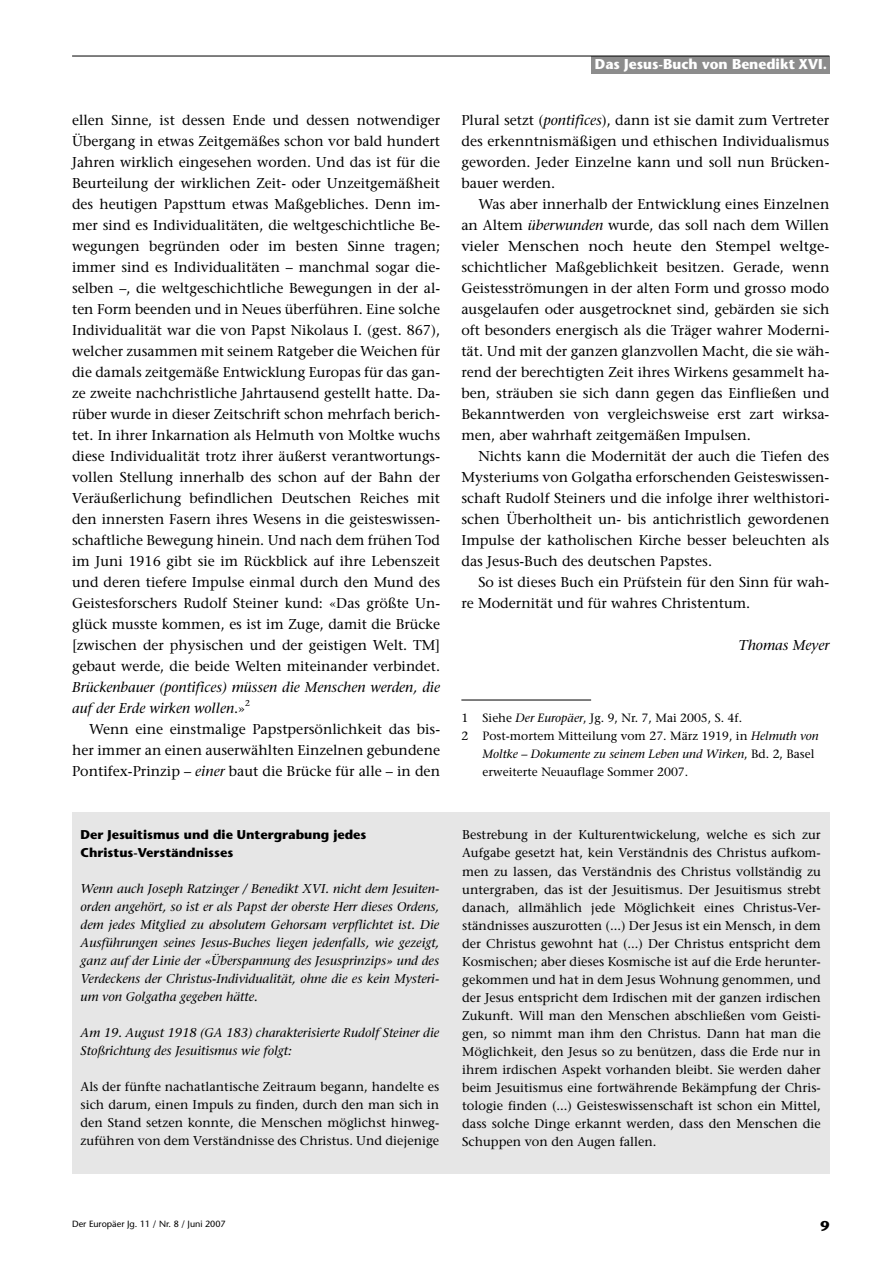
<style>
.page{position:relative;width:893px;height:1263px;background:#fff}
.page>*{position:absolute;margin:0;border:0;box-sizing:border-box;transform-origin:0 0}
.t1{font:14.25px/21px "Stone Serif";color:#000;text-align:justify}
.t2{font:italic 14.25px/21px "Stone Serif";color:#000}
.t3{font:700 14.25px "Stone Sans";color:#fff}
.t4{font:700 14.25px "Stone Sans";color:#000}
.t5{font:12.75px/18px "Stone Serif";color:#000;text-align:justify}
.t6{font:italic 12.75px/18px "Stone Serif";color:#000;text-align:justify}
.t7{font:700 12.75px/18px "Stone Sans";color:#000}
.t8{font:12px "Stone Serif";color:#000}
.t9{font:italic 12px "Stone Serif";color:#000}
.t10{font:9px "Stone Sans";color:#000}
.t11{font:8.55px "Stone Serif";color:#000}
.s1{font-style:normal}
.s2{font-style:italic}
</style>
<div class="page">
<div style="left:591px;top:56px;width:238px;height:17px;background:#8c8c8c"></div>
<hr style="left:72px;top:56px;width:757px;height:1px;background:#000">
<hr style="left:461px;top:700px;width:130px;height:1px;background:#000">
<div style="left:72px;top:812px;width:757px;height:362px;background:#e6e6e6"></div>
<p class="t1" style="left:72px;top:111px;width:369px">ellen Sinne, ist dessen Ende und dessen notwendiger Übergang in etwas Zeitgemäßes schon vor bald hundert Jahren wirklich eingesehen worden. Und das ist für die Beurteilung der wirklichen Zeit- oder Unzeitgemäßheit des heutigen Papsttum etwas Maßgebliches. Denn im&shy;mer sind es Individualitäten, die weltgeschichtliche Be&shy;wegungen begründen oder im besten Sinne tragen; immer sind es Individualitäten – manchmal sogar die&shy;selben –, die weltgeschichtliche Bewegungen in der al&shy;ten Form beenden und in Neues überführen. Eine solche Individualität war die von Papst Nikolaus I. (gest. 867), welcher zusammen mit seinem Ratgeber die Weichen für die damals zeitgemäße Entwicklung Europas für das gan&shy;ze zweite nachchristliche Jahrtausend gestellt hatte. Da&shy;rüber wurde in dieser Zeitschrift schon mehrfach berich&shy;tet. In ihrer Inkarnation als Helmuth von Moltke wuchs diese Individualität trotz ihrer äußerst verantwortungs&shy;vollen Stellung innerhalb des schon auf der Bahn der Veräußerlichung befindlichen Deutschen Reiches mit den innersten Fasern ihres Wesens in die geisteswissen&shy;schaftliche Bewegung hinein. Und nach dem frühen Tod im Juni 1916 gibt sie im Rückblick auf ihre Lebenszeit und deren tiefere Impulse einmal durch den Mund des Geistesforschers Rudolf Steiner kund: «Das größte Un&shy;glück musste kommen, es ist im Zuge, damit die Brücke [zwischen der physischen und der geistigen Welt. TM] gebaut werde, die beide Welten miteinander verbindet.</p>
<p class="t2" style="left:72px;top:678px;width:369px">Brückenbauer (pontifices) müssen die Menschen werden, die auf der Erde wirken wollen<span class="s1">.»</span></p>
<p class="t11" style="left:245px;top:699px;width:6px">2</p>
<p class="t1" style="left:72px;top:720px;width:369px;text-indent:17px">Wenn eine einstmalige Papstpersönlichkeit das bis&shy;her immer an einen auserwählten Einzelnen gebundene Pontifex-Prinzip – <span class="s2">einer</span> baut die Brücke für alle – in den</p>
<p class="t7" style="left:81px;top:827px;width:287px">Der Jesuitismus und die Untergrabung jedes<br>Christus-Verständnisses</p>
<p class="t6" style="left:81px;top:881px;width:360px">Wenn auch Joseph Ratzinger / Benedikt XVI. nicht dem Jesuiten&shy;orden angehört, so ist er als Papst der oberste Herr dieses Ordens, dem jedes Mitglied zu absolutem Gehorsam verpflichtet ist. Die Ausführungen seines Jesus-Buches liegen jedenfalls, wie gezeigt, ganz auf der Linie der «Überspannung des Jesusprinzips» und des Verdeckens der Christus-Individualität, ohne die es kein Mysteri&shy;um von Golgatha gegeben hätte.</p>
<p class="t6" style="left:81px;top:1025px;width:360px">Am 19. August 1918 (GA 183) charakterisierte Rudolf Steiner die<br>Stoßrichtung des Jesuitismus wie folgt:</p>
<p class="t5" style="left:81px;top:1079px;width:360px">Als der fünfte nachatlantische Zeitraum begann, handelte es sich darum, einen Impuls zu finden, durch den man sich in den Stand setzen konnte, die Menschen möglichst hinweg&shy;zuführen von dem Verständnisse des Christus. Und diejenige</p>
<p class="t3" style="left:594px;top:58px;width:234px">Das Jesus-Buch von Benedikt XVI.</p>
<p class="t1" style="left:461px;top:111px;width:369px">Plural setzt (<span class="s2">pontifices</span>), dann ist sie damit zum Vertreter des erkenntnismäßigen und ethischen Individualismus geworden. Jeder Einzelne kann und soll nun Brücken&shy;bauer werden.</p>
<p class="t1" style="left:461px;top:195px;width:369px;text-indent:17px">Was aber innerhalb der Entwicklung eines Einzelnen an Altem <span class="s2">überwunden</span> wurde, das soll nach dem Willen vieler Menschen noch heute den Stempel weltge&shy;schichtlicher Maßgeblichkeit besitzen. Gerade, wenn Geistesströmungen in der alten Form und grosso modo ausgelaufen oder ausgetrocknet sind, gebärden sie sich oft besonders energisch als die Träger wahrer Moderni&shy;tät. Und mit der ganzen glanzvollen Macht, die sie wäh&shy;rend der berechtigten Zeit ihres Wirkens gesammelt ha&shy;ben, sträuben sie sich dann gegen das Einfließen und Bekanntwerden von vergleichsweise erst zart wirksa&shy;men, aber wahrhaft zeitgemäßen Impulsen.</p>
<p class="t1" style="left:461px;top:447px;width:369px;text-indent:17px">Nichts kann die Modernität der auch die Tiefen des Mysteriums von Golgatha erforschenden Geisteswissen&shy;schaft Rudolf Steiners und die infolge ihrer welthistori&shy;schen Überholtheit un- bis antichristlich gewordenen Impulse der katholischen Kirche besser beleuchten als das Jesus-Buch des deutschen Papstes.</p>
<p class="t1" style="left:461px;top:573px;width:369px;text-indent:17px">So ist dieses Buch ein Prüfstein für den Sinn für wah&shy;re Modernität und für wahres Christentum.</p>
<p class="t2" style="left:738px;top:636px;width:92px">Thomas Meyer</p>
<p class="t8" style="left:461px;top:713px;width:282px">1 Siehe <span class="s2">Der Europäer</span>, Jg. 9, Nr. 7, Mai 2005, S. 4f.</p>
<p class="t8" style="left:461px;top:731px;width:359px">2 Post-mortem Mitteilung vom 27. März 1919, in <span class="s2">Helmuth von</span></p>
<p class="t9" style="left:482px;top:749px;width:333px">Moltke – Dokumente zu seinem Leben und Wirken<span class="s1">, Bd. 2, Basel</span></p>
<p class="t8" style="left:482px;top:767px;width:207px">erweiterte Neuauflage Sommer 2007.</p>
<p class="t5" style="left:462px;top:827px;width:360px">Bestrebung in der Kulturentwickelung, welche es sich zur Aufgabe gesetzt hat, kein Verständnis des Christus aufkom&shy;men zu lassen, das Verständnis des Christus vollständig zu untergraben, das ist der Jesuitismus. Der Jesuitismus strebt danach, allmählich jede Möglichkeit eines Christus-Ver&shy;ständnisses auszurotten (...) Der Jesus ist ein Mensch, in dem der Christus gewohnt hat (...) Der Christus entspricht dem Kosmischen; aber dieses Kosmische ist auf die Erde herunter&shy;gekommen und hat in dem Jesus Wohnung genommen, und der Jesus entspricht dem Irdischen mit der ganzen irdischen Zukunft. Will man den Menschen abschließen vom Geisti&shy;gen, so nimmt man ihm den Christus. Dann hat man die Möglichkeit, den Jesus so zu benützen, dass die Erde nur in ihrem irdischen Aspekt vorhanden bleibt. Sie werden daher beim Jesuitismus eine fortwährende Bekämpfung der Chris&shy;tologie finden (...) Geisteswissenschaft ist schon ein Mittel, dass solche Dinge erkannt werden, dass den Menschen die Schuppen von den Augen fallen.</p>
<p class="t10" style="left:72px;top:1220px;width:155px">Der Europäer Jg. 11 / Nr. 8 / Juni 2007</p>
<p class="t4" style="left:820px;top:1220px;width:10px">9</p>
</div>
